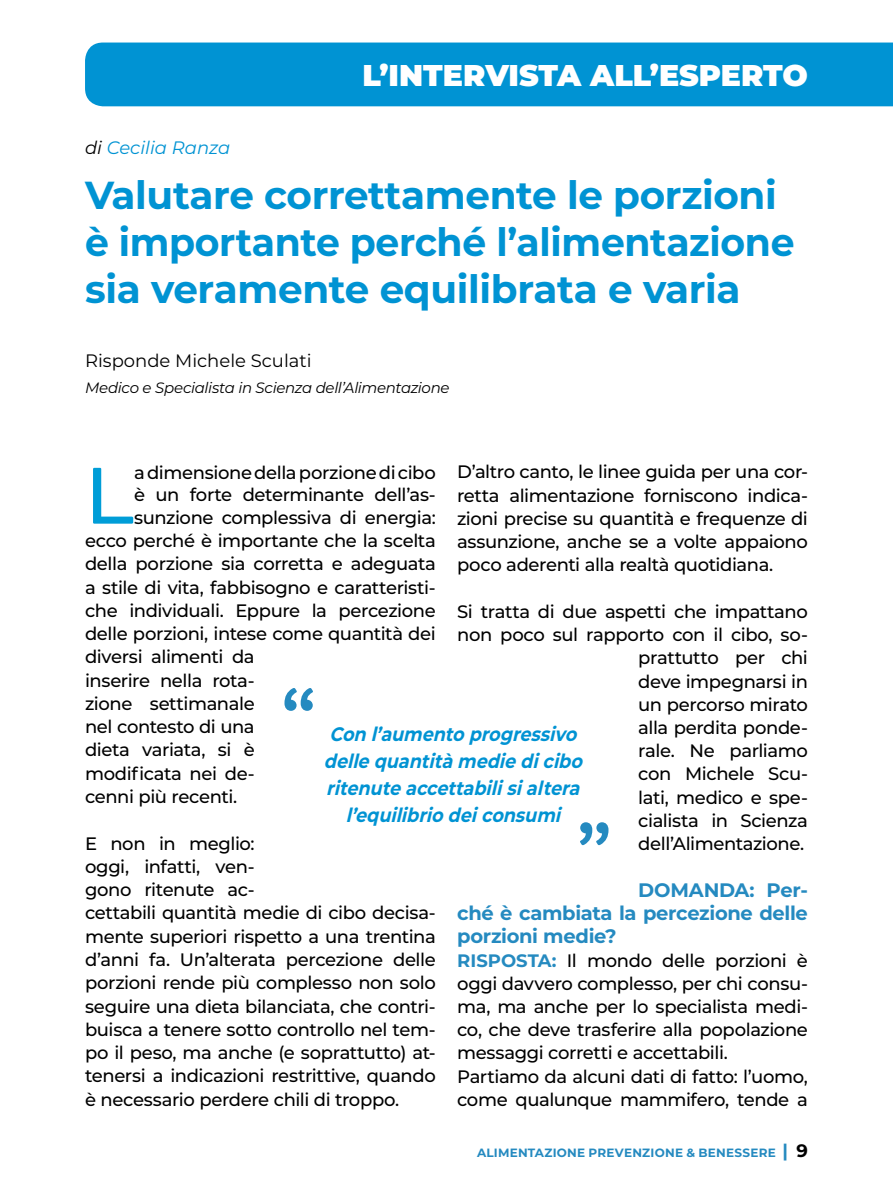
<style>
.page{position:relative;width:893px;height:1191px;background:#fff}
.page>*{position:absolute;margin:0;border:0;box-sizing:border-box;transform-origin:0 0}
.t1{font:93px "Bicyclette";color:#009dd7}
.t2{font:700 39px/46.8px "Montserrat";letter-spacing:-.01em;color:#0093d3}
.t3{font:900 30px "Montserrat";color:#fff}
.t4{font:italic 700 19.5px/27px "Montserrat";color:#0093d3;text-align:center;scale:.9 1}
.t5{font:700 19.5px/23.2px "Montserrat";letter-spacing:-.015em;color:#258ac0;text-align:justify}
.t6{font:500 18px/23.2px "Montserrat";letter-spacing:-.02em;color:#000}
.t7{font:18px "Montserrat";color:#000}
.t8{font:italic 18px "Montserrat";color:#0093d3}
.t9{font:italic 15px "Montserrat";letter-spacing:-.025em;color:#000}
.t10{font:700 12px "Montserrat";letter-spacing:.02em;color:#258ac0}
.s1{color:#000}
.s2{font-weight:700;color:#258ac0}
.s3{font-size:18px}
.s4{font-size:18px;color:#000}
</style>
<div class="page">
<svg style="left:580px;top:822px;width:28px;height:23px"></svg>
<svg style="left:284px;top:688px;width:29px;height:23px"></svg>
<div style="left:85px;top:43px;width:808px;height:63px;background:#0093d3"></div>
<h3 class="t3" style="left:362px;top:53px;width:447px">L’INTERVISTA ALL’ESPERTO</h3>
<p class="t8" style="left:85px;top:135px;width:147px"><span class="s1">di</span> Cecilia Ranza</p>
<h2 class="t2" style="left:85px;top:170px;width:711px">Valutare correttamente le porzioni è importante perché l’alimentazione sia veramente equilibrata e varia</h2>
<p class="t7" style="left:85px;top:348px;width:228px">Risponde Michele Sculati</p>
<p class="t9" style="left:85px;top:377px;width:366px">Medico e Specialista in Scienza dell’Alimentazione</p>
<p class="t6" style="left:457px;top:460px;width:352px;text-align:justify">D’altro canto, le linee guida per una cor&shy;retta alimentazione forniscono indica&shy;zioni precise su quantità e frequenze di assunzione, anche se a volte appaiono poco aderenti alla realtà quotidiana.</p>
<p class="t6" style="left:457px;top:599px;width:352px;text-align:right">Si tratta di due aspetti che impattano non poco sul rapporto con il cibo, so&shy;prattutto per chi<br>deve impegnarsi in<br>un percorso mirato<br>alla perdita ponde-<br>rale. Ne parliamo<br>con Michele Scu-<br>lati, medico e spe-<br>cialista in Scienza<br>dell’Alimentazione.</p>
<p class="t5" style="left:457px;top:877px;width:352px;text-indent:181px">DOMANDA: Per&shy;ché è cambiata la percezione delle porzioni medie?</p>
<p class="t6" style="left:457px;top:947px;width:352px"><span class="s2">RISPOSTA:</span> Il mondo delle porzioni è oggi davvero complesso, per chi consu&shy;ma, ma anche per lo specialista medi&shy;co, che deve trasferire alla popolazione messaggi corretti e accettabili.<br>Partiamo da alcuni dati di fatto: l’uomo, come qualunque mammifero, tende a</p>
<h1 class="t1" style="left:85px;top:442px;width:52px">L</h1>
<p class="t6" style="left:134px;top:460px;width:303px">a dimensione della porzione di cibo</p>
<p class="t6" style="left:134px;top:482px;width:303px">è un forte determinante dell’as-</p>
<p class="t6" style="left:134px;top:505px;width:303px">sunzione complessiva di energia:</p>
<p class="t6" style="left:85px;top:528px;width:352px">ecco perché è importante che la scelta</p>
<p class="t6" style="left:85px;top:551px;width:352px">della porzione sia corretta e adeguata</p>
<p class="t6" style="left:85px;top:575px;width:352px">a stile di vita, fabbisogno e caratteristi-</p>
<p class="t6" style="left:85px;top:598px;width:352px">che individuali. Eppure la percezione</p>
<p class="t6" style="left:85px;top:621px;width:352px">delle porzioni, intese come quantità dei</p>
<p class="t6" style="left:85px;top:644px;width:171px">diversi alimenti da</p>
<p class="t6" style="left:85px;top:668px;width:171px">inserire nella rota-</p>
<p class="t6" style="left:85px;top:691px;width:171px">zione settimanale</p>
<p class="t6" style="left:85px;top:714px;width:171px">nel contesto di una</p>
<p class="t6" style="left:85px;top:737px;width:171px">dieta variata, si è</p>
<p class="t6" style="left:85px;top:761px;width:171px">modificata nei de-</p>
<p class="t6" style="left:85px;top:784px;width:154px">cenni più recenti.</p>
<p class="t6" style="left:85px;top:831px;width:352px">E non in meglio:<br>oggi, infatti, ven-<br>gono ritenute ac-<br>cettabili quantità medie di cibo decisa&shy;mente superiori rispetto a una trentina d’anni fa. Un’alterata percezione delle porzioni rende più complesso non solo seguire una dieta bilanciata, che contri&shy;buisca a tenere sotto controllo nel tem&shy;po il peso, ma anche (e soprattutto) at&shy;tenersi a indicazioni restrittive, quando è necessario perdere chili di troppo.</p>
<p class="t4" style="left:324px;top:719px;width:295px">Con l’aumento progressivo dellequantitàmediedicibo ritenuteaccettabilisialtera l’equilibrio deiconsumi</p>
<p class="t10" style="left:477px;top:1144px;width:332px">ALIMENTAZIONE PREVENZIONE &amp; BENESSERE <span class="s3">|</span> <span class="s4">9</span></p>
</div>
